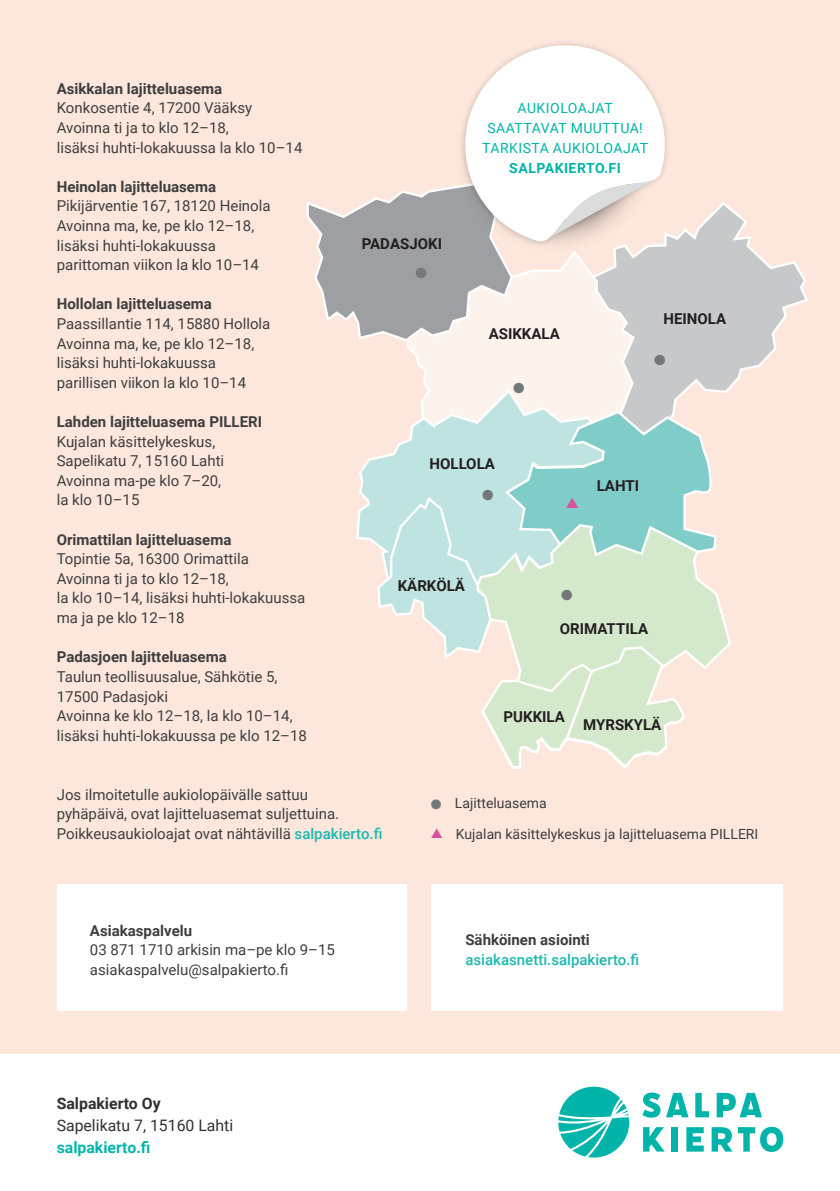
<style>
.page{position:relative;width:840px;height:1191px;background:#fff}
.page>*{position:absolute;margin:0;border:0;box-sizing:border-box;transform-origin:0 0}
.Leipis{font:15.8px "Roboto";color:#312f30}
.Leipis-2{font:700 15.8px "Roboto";color:#01b5ac}
.Leipis-3{font:700 15.8px "Roboto";color:#312f30}
.lajitteluasemat{font:15px/19.6px "Roboto";color:#3e3e3f}
.lajitteluasemat-2{font:700 15px "Roboto";color:#3e3e3f}
.t1{font:700 15px "Roboto";color:#231f20}
.lajitteluasemat-3{font:500 15px "Roboto";color:#1db8b0}
.t2{font:14.4px "Zapf Dingbats ITC";color:#747778}
.lajitteluasemat-4{font:14px "Roboto";color:#3e3e3f}
.palluratekstoi{font:14px/20px "Roboto";letter-spacing:.035em;color:#00b3aa;text-align:center}
.s1{font-weight:700}
.s2{font-weight:500;color:#1db8b0}
.s3{color:#747778}
.s4{color:#d8529e}
</style>
<div class="page">
<div style="left:0;top:0;width:839px;height:1053px;background:#fde7dc"></div>
<div style="left:57px;top:884px;width:349px;height:126px;background:#fff"></div>
<div style="left:431px;top:884px;width:351px;height:126px;background:#fff"></div>
<svg style="left:717px;top:593px;width:14px;height:64px"></svg>
<svg style="left:717px;top:202px;width:91px;height:191px"></svg>
<svg style="left:501px;top:43px;width:128px;height:23px;fill:#fff"></svg>
<svg style="left:642px;top:1092px;width:46px;height:25px"></svg>
<svg style="left:695px;top:1092px;width:13px;height:25px"></svg>
<svg style="left:716px;top:1092px;width:45px;height:25px"></svg>
<svg style="left:643px;top:1127px;width:21px;height:24px"></svg>
<div style="left:671px;top:1127px;width:6px;height:24px;background:#00b4aa"></div>
<svg style="left:686px;top:1127px;width:17px;height:24px"></svg>
<svg style="left:711px;top:1126px;width:71px;height:26px"></svg>
<svg style="left:558px;top:1086px;width:71px;height:71px"></svg>
<svg style="left:306px;top:66px;width:411px;height:703px"></svg>
<p class="lajitteluasemat-2" style="left:57px;top:78px;width:167px">Asikkalan lajitteluasema</p>
<p class="lajitteluasemat" style="left:57px;top:98px;width:197px">Konkosentie 4, 17200 Vääksy</p>
<p class="lajitteluasemat" style="left:57px;top:117px;width:173px">Avoinna ti ja to klo 12–18,</p>
<p class="lajitteluasemat" style="left:57px;top:137px;width:247px">lisäksi huhti-lokakuussa la klo 10–14</p>
<p class="lajitteluasemat-2" style="left:57px;top:176px;width:161px">Heinolan lajitteluasema</p>
<p class="lajitteluasemat" style="left:57px;top:196px;width:215px">Pikijärventie 167, 18120 Heinola</p>
<p class="lajitteluasemat" style="left:57px;top:215px;width:199px">Avoinna ma, ke, pe klo 12–18,</p>
<p class="lajitteluasemat" style="left:57px;top:235px;width:204px">lisäksi huhti-lokakuussa parittoman viikon la klo 10–14</p>
<p class="lajitteluasemat-2" style="left:57px;top:293px;width:157px">Hollolan lajitteluasema</p>
<p class="lajitteluasemat" style="left:57px;top:313px;width:215px">Paassillantie 114, 15880 Hollola</p>
<p class="lajitteluasemat" style="left:57px;top:333px;width:199px">Avoinna ma, ke, pe klo 12–18,</p>
<p class="lajitteluasemat" style="left:57px;top:352px;width:191px">lisäksi huhti-lokakuussa parillisen viikon la klo 10–14</p>
<p class="lajitteluasemat-2" style="left:57px;top:411px;width:207px">Lahden lajitteluasema PILLERI</p>
<p class="lajitteluasemat" style="left:57px;top:431px;width:160px">Kujalan käsittelykeskus,</p>
<p class="lajitteluasemat" style="left:57px;top:450px;width:169px">Sapelikatu 7, 15160 Lahti</p>
<p class="lajitteluasemat" style="left:57px;top:470px;width:166px">Avoinna ma-pe klo 7–20,</p>
<p class="lajitteluasemat" style="left:57px;top:490px;width:84px">la klo 10–15</p>
<p class="lajitteluasemat-2" style="left:57px;top:529px;width:176px">Orimattilan lajitteluasema</p>
<p class="lajitteluasemat" style="left:57px;top:548px;width:194px">Topintie 5a, 16300 Orimattila</p>
<p class="lajitteluasemat" style="left:57px;top:568px;width:173px">Avoinna ti ja to klo 12–18,</p>
<p class="lajitteluasemat" style="left:57px;top:588px;width:250px">la klo 10–14, lisäksi huhti-lokakuussa ma ja pe klo 12–18</p>
<p class="lajitteluasemat-2" style="left:57px;top:646px;width:171px">Padasjoen lajitteluasema</p>
<p class="lajitteluasemat" style="left:57px;top:666px;width:222px">Taulun teollisuusalue, Sähkötie 5,</p>
<p class="lajitteluasemat" style="left:57px;top:686px;width:113px">17500 Padasjoki</p>
<p class="lajitteluasemat" style="left:57px;top:705px;width:237px">Avoinna ke klo 12–18, la klo 10–14,</p>
<p class="lajitteluasemat" style="left:57px;top:725px;width:252px">lisäksi huhti-lokakuussa pe klo 12–18</p>
<p class="t1" style="left:361px;top:233px;width:82px">PADASJOKI</p>
<p class="t2" style="left:415px;top:266px;width:13px">●</p>
<p class="palluratekstoi" style="left:482px;top:97px;width:167px">AUKIOLOAJAT<br>SAATTAVAT MUUTTUA!<br>TARKISTA AUKIOLOAJAT<br><span class="s1">SALPAKIERTO.FI</span></p>
<p class="t1" style="left:488px;top:323px;width:73px">ASIKKALA</p>
<p class="t1" style="left:663px;top:308px;width:64px">HEINOLA</p>
<p class="t2" style="left:513px;top:381px;width:13px">●</p>
<p class="t2" style="left:653px;top:353px;width:13px">●</p>
<p class="t1" style="left:429px;top:453px;width:67px">HOLLOLA</p>
<p class="t2" style="left:481px;top:488px;width:13px">●</p>
<p class="t1" style="left:397px;top:575px;width:69px">KÄRKÖLÄ</p>
<p class="t1" style="left:596px;top:475px;width:44px">LAHTI</p>
<p class="t2" style="left:560px;top:588px;width:13px">●</p>
<p class="t1" style="left:559px;top:618px;width:90px">ORIMATTILA</p>
<p class="t1" style="left:503px;top:706px;width:63px">PUKKILA</p>
<p class="t1" style="left:582px;top:714px;width:80px">MYRSKYLÄ</p>
<p class="lajitteluasemat" style="left:57px;top:784px;width:327px">Jos ilmoitetulle aukiolopäivälle sattuu<br>pyhäpäivä, ovat lajitteluasemat suljettuina.<br>Poikkeusaukioloajat ovat nähtävillä <span class="s2">salpakierto.fi</span></p>
<p class="lajitteluasemat-2" style="left:90px;top:919px;width:104px">Asiakaspalvelu</p>
<p class="lajitteluasemat" style="left:90px;top:939px;width:246px">03 871 1710 arkisin ma–pe klo 9–15</p>
<p class="lajitteluasemat" style="left:90px;top:959px;width:200px">asiakaspalvelu@salpakierto.fi</p>
<p class="Leipis-3" style="left:57px;top:1091px;width:105px">Salpakierto Oy</p>
<p class="Leipis" style="left:57px;top:1113px;width:178px">Sapelikatu 7, 15160 Lahti</p>
<p class="Leipis-2" style="left:57px;top:1135px;width:95px">salpakierto.fi</p>
<p class="lajitteluasemat-4" style="left:430px;top:793px;width:117px"><span class="s3">●</span> Lajitteluasema</p>
<p class="lajitteluasemat-4" style="left:430px;top:824px;width:329px"><span class="s4">▲</span> Kujalan käsittelykeskus ja lajitteluasema PILLERI</p>
<p class="lajitteluasemat-2" style="left:465px;top:929px;width:126px">Sähköinen asiointi</p>
<p class="lajitteluasemat-3" style="left:465px;top:949px;width:175px">asiakasnetti.salpakierto.fi</p>
</div>
